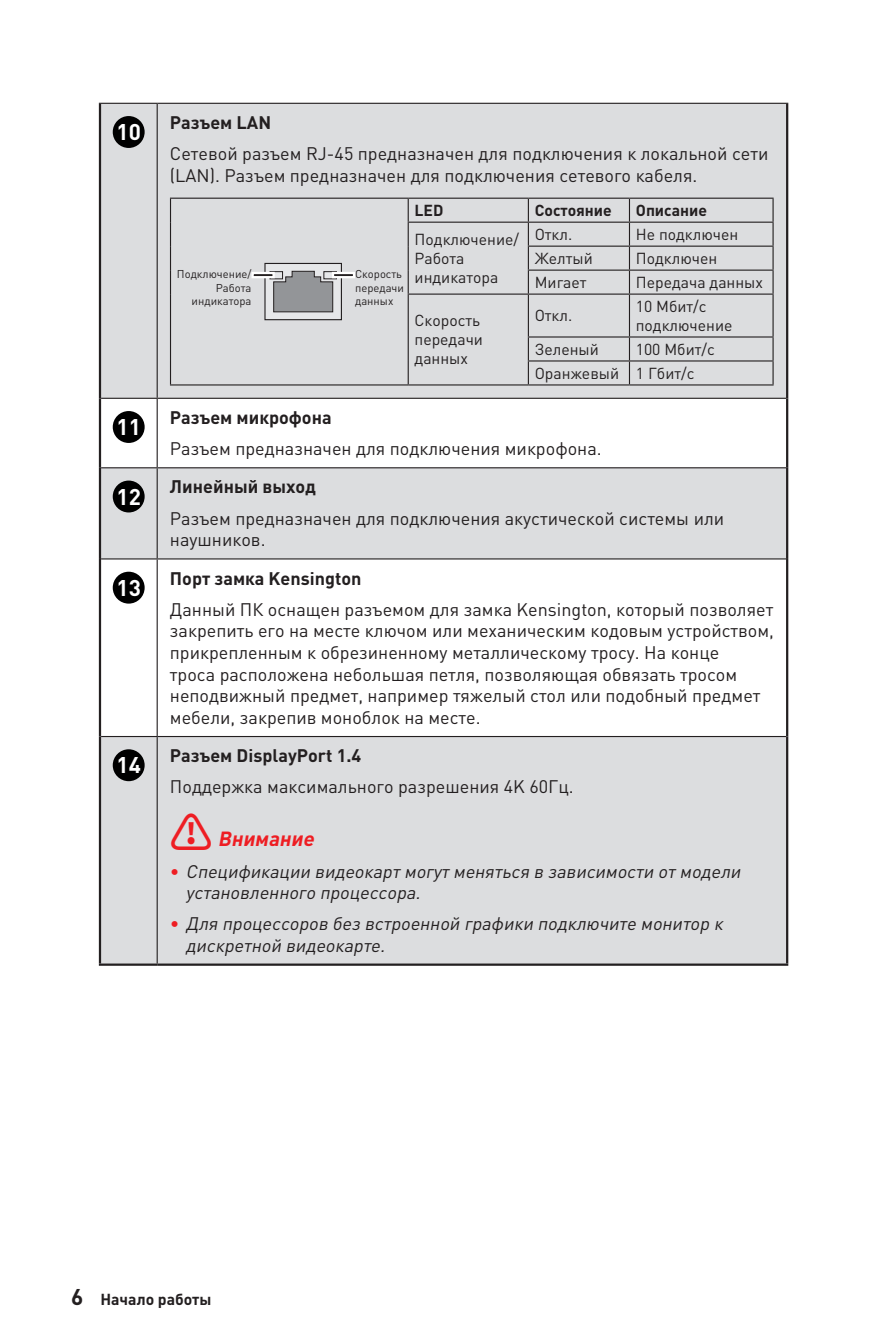
<style>
.page{position:relative;width:893px;height:1340px;background:#fff}
.page>*{position:absolute;margin:0;border:0;box-sizing:border-box;transform-origin:0 0}
.t1{font:700 22.5px "MSI Din Pro Noto CJK";color:#fff}
.t2{font:italic 700 20.25px "MSI Din Pro Noto CJK";color:#ee1d23}
.t3{font:18px/21.6px "MSI Din Pro Noto CJK";color:#231f20}
.t4{font:italic 18px/21.6px "MSI Din Pro Noto CJK";color:#231f20}
.t5{font:700 18px "MSI Din Pro Noto CJK";color:#231f20}
.t6{font:15.75px/18.9px "MSI Din Pro Noto CJK";color:#231f20}
.t7{font:700 15.75px "MSI Din Pro Noto CJK";color:#231f20}
.t8{font:11.25px/13.5px "MSI Din Pro Noto CJK";color:#231f20;text-align:right}
.s1{font-style:normal;font-size:42.75px}
.s2{font-weight:700;font-style:normal;color:#ee1d23}
.s3{font-size:22.5px}
</style>
<div class="page">
<svg style="left:101px;top:104px;width:685px;height:859px;fill:#dcdddf"></svg>
<hr style="left:99px;top:104px;width:2px;height:294px;background:#231f20">
<hr style="left:786px;top:104px;width:2px;height:294px;background:#231f20">
<hr style="left:99px;top:398px;width:2px;height:70px;background:#231f20">
<hr style="left:786px;top:398px;width:2px;height:70px;background:#231f20">
<hr style="left:99px;top:468px;width:2px;height:91px;background:#231f20">
<hr style="left:786px;top:468px;width:2px;height:91px;background:#231f20">
<hr style="left:99px;top:559px;width:2px;height:177px;background:#231f20">
<hr style="left:786px;top:559px;width:2px;height:177px;background:#231f20">
<hr style="left:99px;top:736px;width:2px;height:227px;background:#231f20">
<hr style="left:786px;top:736px;width:2px;height:227px;background:#231f20">
<hr style="left:99px;top:963px;width:58px;height:2px;background:#231f20">
<hr style="left:157px;top:963px;width:631px;height:2px;background:#231f20">
<hr style="left:99px;top:103px;width:58px;height:1px;background:#231f20">
<hr style="left:157px;top:103px;width:631px;height:1px;background:#231f20">
<hr style="left:157px;top:104px;width:1px;height:294px;background:#231f20">
<hr style="left:101px;top:398px;width:56px;height:1px;background:#231f20">
<hr style="left:157px;top:398px;width:629px;height:1px;background:#231f20">
<hr style="left:157px;top:399px;width:1px;height:68px;background:#231f20">
<hr style="left:101px;top:467px;width:56px;height:1px;background:#231f20">
<hr style="left:157px;top:467px;width:629px;height:1px;background:#231f20">
<hr style="left:157px;top:468px;width:1px;height:90px;background:#231f20">
<hr style="left:101px;top:558px;width:56px;height:1px;background:#231f20">
<hr style="left:157px;top:558px;width:629px;height:1px;background:#231f20">
<hr style="left:157px;top:559px;width:1px;height:177px;background:#231f20">
<hr style="left:101px;top:736px;width:56px;height:1px;background:#231f20">
<hr style="left:157px;top:736px;width:629px;height:1px;background:#231f20">
<hr style="left:157px;top:737px;width:1px;height:226px;background:#231f20">
<div style="left:114px;top:118px;width:29px;height:28px;background:#000;border-radius:50%"></div>
<div style="left:113px;top:116px;width:32px;height:32px;border:3px solid #000;border-radius:50%"></div>
<hr style="left:170px;top:198px;width:238px;height:1px;background:#231f20">
<svg style="left:170px;top:199px;width:1px;height:95px"></svg>
<hr style="left:170px;top:294px;width:1px;height:43px;background:#231f20">
<svg style="left:170px;top:337px;width:1px;height:47px"></svg>
<hr style="left:170px;top:384px;width:238px;height:1px;background:#231f20">
<hr style="left:408px;top:198px;width:120px;height:1px;background:#231f20">
<hr style="left:528px;top:198px;width:101px;height:1px;background:#231f20">
<hr style="left:629px;top:198px;width:145px;height:1px;background:#231f20">
<hr style="left:772px;top:199px;width:2px;height:23px;background:#231f20">
<hr style="left:408px;top:222px;width:120px;height:1px;background:#231f20">
<svg style="left:408px;top:199px;width:1px;height:94px"></svg>
<hr style="left:528px;top:222px;width:101px;height:1px;background:#231f20">
<hr style="left:629px;top:222px;width:145px;height:1px;background:#231f20">
<hr style="left:772px;top:223px;width:2px;height:22px;background:#231f20">
<hr style="left:528px;top:245px;width:101px;height:2px;background:#231f20">
<hr style="left:629px;top:245px;width:145px;height:2px;background:#231f20">
<hr style="left:772px;top:247px;width:2px;height:22px;background:#231f20">
<hr style="left:528px;top:269px;width:101px;height:2px;background:#231f20">
<svg style="left:528px;top:199px;width:1px;height:94px"></svg>
<hr style="left:629px;top:269px;width:145px;height:2px;background:#231f20">
<svg style="left:629px;top:199px;width:1px;height:94px"></svg>
<hr style="left:772px;top:271px;width:2px;height:22px;background:#231f20">
<hr style="left:408px;top:293px;width:120px;height:2px;background:#231f20">
<hr style="left:408px;top:295px;width:1px;height:42px;background:#231f20">
<svg style="left:408px;top:337px;width:1px;height:47px"></svg>
<hr style="left:408px;top:384px;width:120px;height:1px;background:#231f20">
<hr style="left:528px;top:293px;width:101px;height:2px;background:#231f20">
<hr style="left:528px;top:295px;width:1px;height:41px;background:#231f20">
<hr style="left:629px;top:293px;width:145px;height:2px;background:#231f20">
<hr style="left:629px;top:295px;width:1px;height:41px;background:#231f20">
<hr style="left:772px;top:295px;width:2px;height:41px;background:#231f20">
<hr style="left:528px;top:336px;width:101px;height:1px;background:#231f20">
<hr style="left:629px;top:336px;width:145px;height:1px;background:#231f20">
<hr style="left:772px;top:337px;width:2px;height:23px;background:#231f20">
<hr style="left:528px;top:360px;width:101px;height:1px;background:#231f20">
<svg style="left:528px;top:337px;width:1px;height:47px"></svg>
<hr style="left:629px;top:360px;width:145px;height:1px;background:#231f20">
<svg style="left:629px;top:337px;width:1px;height:47px"></svg>
<hr style="left:772px;top:361px;width:2px;height:23px;background:#231f20">
<hr style="left:528px;top:384px;width:101px;height:1px;background:#231f20">
<hr style="left:629px;top:384px;width:145px;height:1px;background:#231f20">
<div style="left:264px;top:263px;width:78px;height:57px;background:#e6e7e9;border:1px solid #231f20"></div>
<svg style="left:273px;top:271px;width:60px;height:41px;background:#909294"></svg>
<div style="left:324px;top:271px;width:13px;height:8px;background:#e6e7e9;border:1px solid #231f20"></div>
<div style="left:251px;top:272px;width:24px;height:6px;border:2px solid #fff"></div>
<div style="left:332px;top:272px;width:23px;height:6px;border:2px solid #fff"></div>
<div style="left:114px;top:412px;width:29px;height:29px;background:#000;border-radius:50%"></div>
<div style="left:113px;top:411px;width:32px;height:32px;border:3px solid #000;border-radius:50%"></div>
<div style="left:114px;top:482px;width:29px;height:29px;background:#000;border-radius:50%"></div>
<div style="left:113px;top:480px;width:32px;height:32px;border:3px solid #000;border-radius:50%"></div>
<div style="left:114px;top:573px;width:29px;height:29px;background:#000;border-radius:50%"></div>
<div style="left:113px;top:571px;width:32px;height:32px;border:3px solid #000;border-radius:50%"></div>
<div style="left:114px;top:751px;width:29px;height:28px;background:#000;border-radius:50%"></div>
<div style="left:113px;top:749px;width:32px;height:32px;border:3px solid #000;border-radius:50%"></div>
<p class="t1" style="left:117px;top:119px;width:26px">10</p>
<p class="t5" style="left:170px;top:112px;width:103px">Разъем LAN</p>
<p class="t3" style="left:170px;top:143px;width:600px">Сетевой разъем RJ-45 предназначен для подключения к локальной сети (LAN). Разъем предназначен для подключения сетевого кабеля.</p>
<p class="t8" style="left:177px;top:268px;width:76px">Подключение/<br>Работа индикатора</p>
<p class="t8" style="left:355px;top:268px;width:50px;text-align:left">Скорость передачи данных</p>
<p class="t7" style="left:415px;top:201px;width:30px">LED</p>
<p class="t7" style="left:535px;top:201px;width:78px">Состояние</p>
<p class="t7" style="left:636px;top:201px;width:73px">Описание</p>
<p class="t6" style="left:415px;top:230px;width:106px">Подключение/<br>Работа индикатора</p>
<p class="t6" style="left:535px;top:225px;width:39px">Откл.</p>
<p class="t6" style="left:636px;top:225px;width:104px">Не подключен</p>
<p class="t6" style="left:535px;top:249px;width:60px">Желтый</p>
<p class="t6" style="left:636px;top:249px;width:83px">Подключен</p>
<p class="t6" style="left:535px;top:273px;width:53px">Мигает</p>
<p class="t6" style="left:636px;top:273px;width:129px">Передача данных</p>
<p class="t6" style="left:415px;top:311px;width:70px">Скорость передачи данных</p>
<p class="t6" style="left:535px;top:306px;width:39px">Откл.</p>
<p class="t6" style="left:636px;top:297px;width:98px">10 Мбит/с подключение</p>
<p class="t6" style="left:535px;top:337px;width:181px;line-height:24.1px;text-indent:101px">100 Мбит/с<br>Оранжевый 1 Гбит/с</p>
<p class="t6" style="left:535px;top:340px;width:66px">Зеленый</p>
<p class="t1" style="left:117px;top:414px;width:26px">11</p>
<p class="t5" style="left:170px;top:407px;width:163px">Разъем микрофона</p>
<p class="t3" style="left:170px;top:438px;width:433px">Разъем предназначен для подключения микрофона.</p>
<p class="t1" style="left:117px;top:484px;width:26px">12</p>
<p class="t5" style="left:170px;top:476px;width:147px">Линейный выход</p>
<p class="t3" style="left:170px;top:507px;width:556px">Разъем предназначен для подключения акустической системы или наушников.</p>
<p class="t1" style="left:117px;top:575px;width:26px">13</p>
<p class="t5" style="left:170px;top:568px;width:193px">Порт замка Kensington</p>
<p class="t3" style="left:170px;top:598px;width:606px">Данный ПК оснащен разъемом для замка Kensington, который позволяет закрепить его на месте ключом или механическим кодовым устройством, прикрепленным к обрезиненному металлическому тросу. На конце<br>троса расположена небольшая петля, позволяющая обвязать тросом неподвижный предмет, например тяжелый стол или подобный предмет мебели, закрепив моноблок на месте.</p>
<p class="t1" style="left:117px;top:752px;width:26px">14</p>
<p class="t5" style="left:170px;top:745px;width:193px">Разъем DisplayPort 1.4</p>
<p class="t3" style="left:170px;top:776px;width:405px">Поддержка максимального разрешения 4K 60Гц.</p>
<p class="t2" style="left:170px;top:827px;width:156px"><span class="s1">⚠</span> Внимание</p>
<p class="t4" style="left:186px;top:860px;width:565px;text-indent:-16px"><span class="s2">∙</span> Спецификациивидеокартмогутменятьсявзависимостиотмодели установленногопроцессора.</p>
<p class="t4" style="left:186px;top:913px;width:547px;text-indent:-16px"><span class="s2">∙</span> Дляпроцессоровбезвстроеннойграфикиподключитемониторк дискретнойвидеокарте.</p>
<p class="t7" style="left:71px;top:1289px;width:142px"><span class="s3">6</span> Начало работы</p>
</div>
